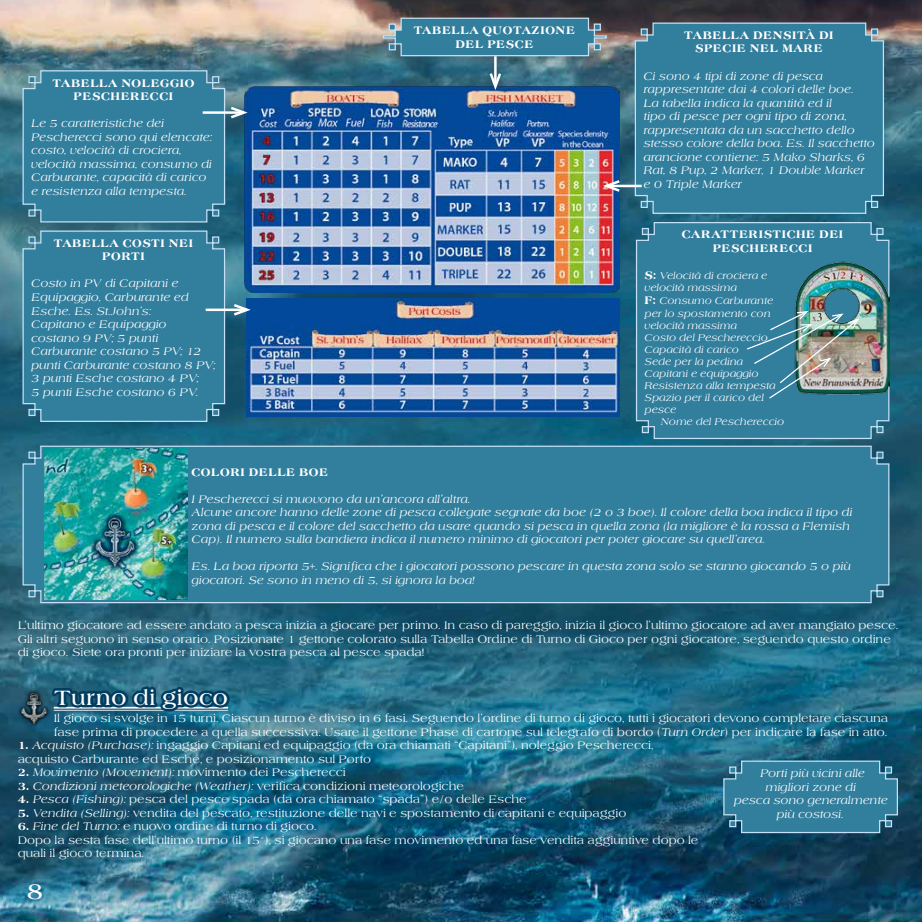
<style>
.page{position:relative;width:922px;height:922px;background:#fff}
.page>*{position:absolute;margin:0;border:0;box-sizing:border-box;transform-origin:0 0}
.t1{font:700 22.5px "Americana T";color:#fff}
.t2{font:700 21.25px "Americana T";color:#fff}
.t3{font:italic 11.25px/13.5px "Americana T";color:#fff}
.t4{font:11.25px/13.5px "Americana T";color:#fff}
.t5{font:700 11.25px/13.5px "Americana T Extr";color:#fff;text-align:center}
.t6{font:italic 10px/12px "Americana T";color:#fff}
.s1{font-family:"Americana T Extr";font-weight:700;font-style:normal;font-size:11.25px}
.s2{font-style:italic}
.s3{font-family:"Americana T Extr";font-weight:700}
.s4{font-family:"Americana T Extr";font-weight:700;font-style:normal}
.s5{font-style:normal}
</style>
<div class="page">
<img style="left:0;top:0;width:921px;height:921px">
<svg style="left:48px;top:641px;width:186px;height:84px;background:#266782"></svg>
<img style="left:244px;top:86px;width:375px;height:207px">
<svg style="left:382px;top:17px;width:225px;height:40px;background:#46849d"></svg>
<hr style="left:494px;top:56px;width:2px;height:30px;background:#fff">
<svg style="left:487px;top:70px;width:16px;height:24px"></svg>
<svg style="left:22px;top:70px;width:229px;height:153px;background:#347d9c"></svg>
<svg style="left:22px;top:230px;width:204px;height:192px;background:#347f9e"></svg>
<img style="left:247px;top:298px;width:372px;height:118px">
<div style="left:634px;top:22px;width:250px;height:192px;background:#317e9d"></div>
<hr style="left:206px;top:308px;width:41px;height:3px;background:#fff">
<svg style="left:231px;top:302px;width:23px;height:15px"></svg>
<hr style="left:606px;top:185px;width:35px;height:2px;background:#fff">
<svg style="left:599px;top:178px;width:23px;height:16px"></svg>
<svg style="left:635px;top:221px;width:254px;height:218px;background:#347f9e"></svg>
<div style="left:22px;top:445px;width:867px;height:158px;background:#317e9d"></div>
<img style="left:45px;top:449px;width:143px;height:150px">
<img style="left:17px;top:688px;width:33px;height:39px">
<svg style="left:722px;top:759px;width:176px;height:74px;background:#357e9c"></svg>
<img style="left:791px;top:259px;width:98px;height:139px">
<img style="left:745px;top:310px;width:115px;height:89px">
<p class="t5" style="left:52px;top:76px;width:144px">TABELLA NOLEGGIO<br>PESCHERECCI</p>
<p class="t3" style="left:31px;top:117px;width:182px">Le 5 caratteristiche dei<br>Pescherecci sono qui elencate: costo, velocità di crociera, velocità massima, consumo di<br>Carburante, capacità di carico e resistenza alla tempesta.</p>
<p class="t5" style="left:53px;top:236px;width:141px">TABELLA COSTI NEI<br>PORTI</p>
<p class="t3" style="left:31px;top:277px;width:186px">Costo in PV di Capitani e<br>Equipaggio, Carburante ed<br>Esche. Es. St.John’s:<br>Capitano e Equipaggio costano 9 PV; 5 punti<br>Carburante costano 5 PV; 12 punti Carburante costano 8 PV;<br>3 punti Esche costano 4 PV;<br>5 punti Esche costano 6 PV.</p>
<p class="t5" style="left:413px;top:24px;width:163px">TABELLA QUOTAZIONE<br>DEL PESCE</p>
<p class="t5" style="left:683px;top:28px;width:151px">TABELLA DENSITÀ DI<br>SPECIE NEL MARE</p>
<p class="t3" style="left:643px;top:69px;width:233px">Ci sono 4 tipi di zone di pesca rappresentate dai 4 colori delle boe.<br>La tabella indica la quantità ed il<br>tipo di pesce per ogni tipo di zona, rappresentata da un sacchetto dello stesso colore della boa. Es. Il sacchetto arancione contiene: 5 Mako Sharks, 6<br>Rat, 8 Pup, 2 Marker, 1 Double Marker<br>e 0 Triple Marker</p>
<p class="t5" style="left:681px;top:228px;width:163px">CARATTERISTICHE DEI<br>PESCHERECCI</p>
<p class="t6" style="left:644px;top:270px;width:124px"><span class="s1">S:</span> Velocità di crociera e velocità massima</p>
<p class="t6" style="left:644px;top:295px;width:133px"><span class="s1">F:</span> Consumo Carburante per lo spostamento con velocità massima<br>Costo del Peschereccio<br>Capacità di carico<br>Sede per la pedina<br>Capitani e equipaggio<br>Resistenza alla tempesta<br>Spazio per il carico del pesce</p>
<p class="t6" style="left:660px;top:415px;width:125px">Nome del Peschereccio</p>
<p class="t5" style="left:191px;top:465px;width:138px">COLORI DELLE BOE</p>
<p class="t3" style="left:191px;top:492px;width:662px">I Pescherecci si muovono da un’ancora all’altra.<br>Alcune ancore hanno delle zone di pesca collegate segnate da boe (2 o 3 boe). Il colore della boa indica il tipo di zona di pesca e il colore del sacchetto da usare quando si pesca in quella zona (la migliore è la rossa a Flemish Cap). Il numero sulla bandiera indica il numero minimo di giocatori per poter giocare su quell’area.</p>
<p class="t3" style="left:191px;top:559px;width:660px">Es. La boa riporta 5+. Significa che i giocatori possono pescare in questa zona solo se stanno giocando 5 o più giocatori. Se sono in meno di 5, si ignora la boa!</p>
<p class="t4" style="left:18px;top:618px;width:881px">L’ultimo giocatore ad essere andato a pesca inizia a giocare per primo. In caso di pareggio, inizia il gioco l’ultimo giocatore ad aver mangiato pesce.<br>Gli altri seguono in senso orario. Posizionate 1 gettone colorato sulla Tabella Ordine di Turno di Gioco per ogni giocatore, seguendo questo ordine di gioco. Siete ora pronti per iniziare la vostra pesca al pesce spada!</p>
<h2 class="t2" style="left:54px;top:685px;width:176px">Turno di gioco</h2>
<p class="t4" style="left:54px;top:711px;width:835px">Il gioco si svolge in 15 turni. Ciascun turno è diviso in 6 fasi. Seguendo l’ordine di turno di gioco, tutti i giocatori devono completare ciascuna fase prima di procedere a quella successiva. Usare il gettone Phase di cartone sul telegrafo di bordo (<span class="s2">Turn Order</span>) per indicare la fase in atto.</p>
<p class="t4" style="left:18px;top:738px;width:637px"><span class="s3">1.</span> <span class="s2">Acquisto (Purchase):</span> ingaggio Capitani ed equipaggio (da ora chiamati “Capitani”), noleggio Pescherecci, acquisto Carburante ed Esche, e posizionamento sul Porto</p>
<p class="t4" style="left:18px;top:765px;width:329px"><span class="s3">2.</span> <span class="s2">Movimento (Movement):</span> movimento dei Pescherecci</p>
<p class="t3" style="left:18px;top:779px;width:447px"><span class="s4">3.</span> Condizioni meteorologiche (Weather): <span class="s5">verifica condizioni meteorologiche</span></p>
<p class="t4" style="left:18px;top:792px;width:510px"><span class="s3">4.</span> <span class="s2">Pesca (Fishing):</span> pesca del pesce spada (da ora chiamato “spada”) e/o delle Esche</p>
<p class="t4" style="left:18px;top:806px;width:610px"><span class="s3">5.</span> <span class="s2">Vendita (Selling):</span> vendita del pescato, restituzione delle navi e spostamento di capitani e equipaggio</p>
<p class="t4" style="left:18px;top:819px;width:682px"><span class="s3">6.</span> <span class="s2">Fine del Turno:</span> e nuovo ordine di turno di gioco.<br>Dopo la sesta fase dell’ultimo turno (il 15°), si giocano una fase movimento ed una fase vendita aggiuntive dopo le quali il gioco termina.</p>
<p class="t3" style="left:733px;top:766px;width:155px;text-align:center">Porti più vicini alle<br>migliori zone di<br>pesca sono generalmente più costosi.</p>
<h1 class="t1" style="left:27px;top:878px;width:18px">8</h1>
</div>
